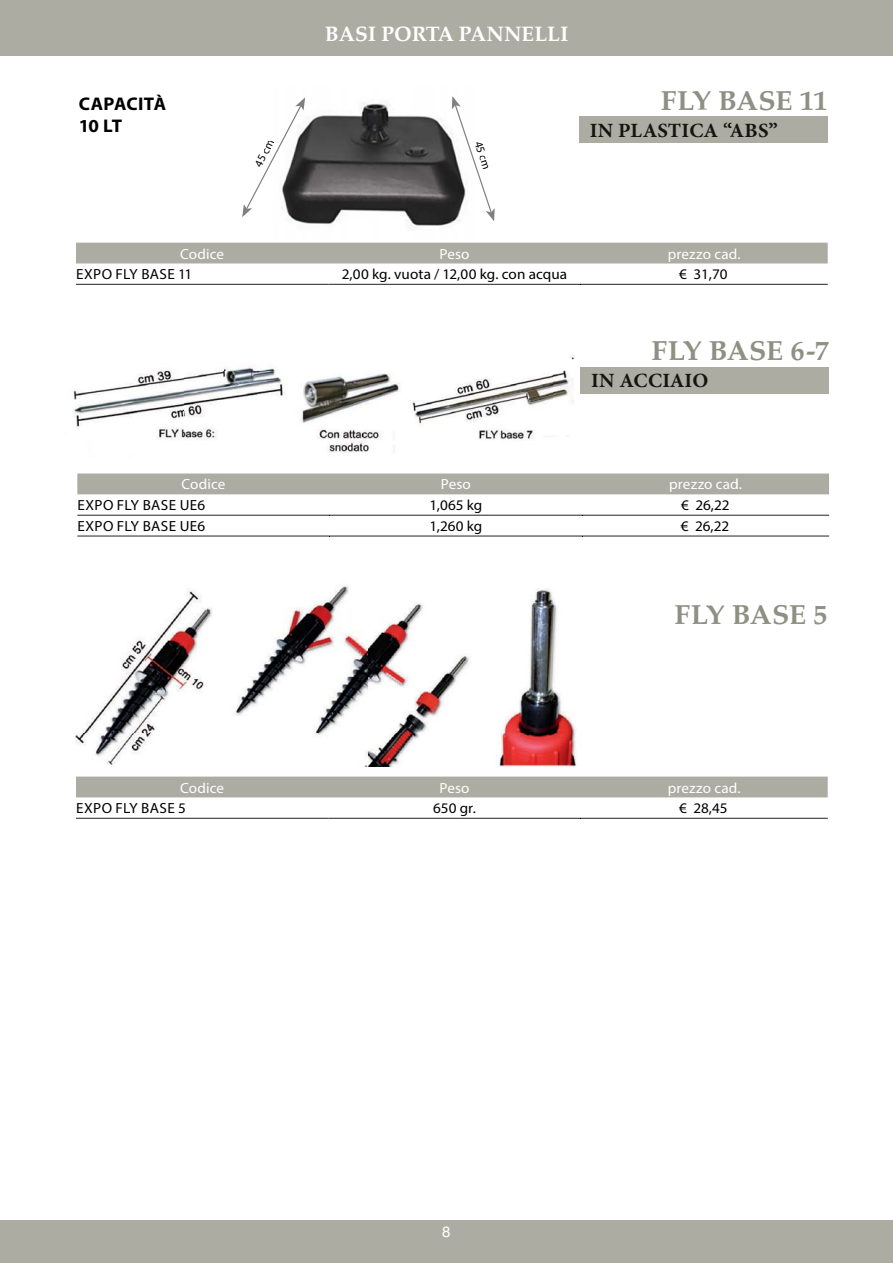
<style>
.page{position:relative;width:893px;height:1263px;background:#fff}
.page>*{position:absolute;margin:0;border:0;box-sizing:border-box;transform-origin:0 0}
.t1{font:27.6px "Palatino Bold+T42";letter-spacing:-.015em;color:#8f9084}
.t2{font:700 21px "Palatino";color:#fff}
.t3{font:700 20.25px "Minion Pro";letter-spacing:.01em;color:#161411}
.t4{font:700 18.3px/22px "Myriad Pro";letter-spacing:-.005em;color:#000}
.t5{font:15px "Helvetica";color:#fff}
.t6{font:14.7px/21px "Myriad Pro";letter-spacing:.01em;color:#000}
.t7{font:14.7px "Myriad Pro";letter-spacing:.005em;color:#fff}
.t8{font:11.7px "Myriad Pro";color:#000}
</style>
<div class="page">
<div style="left:0;top:0;width:893px;height:55px;background:#acaca2"></div>
<div style="left:0;top:1220px;width:893px;height:43px;background:#acaca2"></div>
<img style="left:289px;top:97px;width:169px;height:129px">
<div style="left:76px;top:243px;width:752px;height:20px;background:#acaca2"></div>
<hr style="left:76px;top:284px;width:252px;height:1px;background:#231f20">
<hr style="left:581px;top:284px;width:247px;height:1px;background:#231f20">
<hr style="left:328px;top:284px;width:253px;height:1px;background:#231f20">
<div style="left:579px;top:117px;width:249px;height:26px;background:#acaca2"></div>
<svg style="left:452px;top:96px;width:43px;height:125px"></svg>
<div style="left:76px;top:776px;width:752px;height:21px;background:#acaca2"></div>
<hr style="left:76px;top:818px;width:252px;height:1px;background:#231f20">
<hr style="left:581px;top:818px;width:247px;height:1px;background:#231f20">
<hr style="left:328px;top:818px;width:253px;height:1px;background:#231f20">
<div style="left:77px;top:473px;width:752px;height:21px;background:#acaca2"></div>
<hr style="left:77px;top:515px;width:253px;height:1px;background:#231f20">
<hr style="left:77px;top:536px;width:253px;height:1px;background:#231f20">
<hr style="left:582px;top:515px;width:247px;height:1px;background:#231f20">
<hr style="left:582px;top:536px;width:247px;height:1px;background:#231f20">
<hr style="left:330px;top:515px;width:252px;height:1px;background:#231f20">
<hr style="left:330px;top:536px;width:252px;height:1px;background:#231f20">
<div style="left:580px;top:367px;width:249px;height:26px;background:#acaca2"></div>
<img style="left:73px;top:357px;width:501px;height:95px">
<img style="left:76px;top:585px;width:501px;height:182px">
<svg style="left:242px;top:97px;width:63px;height:120px"></svg>
<p class="t4" style="left:79px;top:93px;width:89px">CAPACITÀ<br>10 LT</p>
<h2 class="t2" style="left:325px;top:21px;width:245px">BASI PORTA PANNELLI</h2>
<p class="t8" style="left:482px;top:140px;width:30px;rotate:71deg">45 cm</p>
<h1 class="t1" style="left:661px;top:91px;width:169px">FLY BASE 11</h1>
<h3 class="t3" style="left:590px;top:118px;width:189px">IN PLASTICA “ABS”</h3>
<p class="t7" style="left:180px;top:248px;width:45px">Codice</p>
<p class="t6" style="left:76px;top:265px;width:118px">EXPO FLY BASE 11</p>
<p class="t6" style="left:342px;top:265px;width:227px">2,00 kg. vuota / 12,00 kg. con acqua</p>
<p class="t7" style="left:439px;top:248px;width:32px">Peso</p>
<p class="t7" style="left:668px;top:248px;width:75px">prezzo cad.</p>
<p class="t6" style="left:679px;top:265px;width:50px">€ 31,70</p>
<h1 class="t1" style="left:651px;top:341px;width:179px">FLY BASE 6-7</h1>
<p class="t7" style="left:182px;top:479px;width:45px">Codice</p>
<p class="t7" style="left:441px;top:479px;width:32px">Peso</p>
<p class="t6" style="left:429px;top:496px;width:54px">1,065 kg<br>1,260 kg</p>
<p class="t6" style="left:77px;top:496px;width:129px">EXPO FLY BASE UE6<br>EXPO FLY BASE UE6</p>
<h3 class="t3" style="left:591px;top:369px;width:119px">IN ACCIAIO</h3>
<p class="t7" style="left:669px;top:479px;width:75px">prezzo cad.</p>
<p class="t6" style="left:681px;top:496px;width:50px">€ 26,22 € 26,22</p>
<h1 class="t1" style="left:674px;top:605px;width:155px">FLY BASE 5</h1>
<p class="t7" style="left:180px;top:782px;width:45px">Codice</p>
<p class="t6" style="left:76px;top:799px;width:111px">EXPO FLY BASE 5</p>
<p class="t7" style="left:668px;top:782px;width:75px">prezzo cad.</p>
<p class="t7" style="left:439px;top:782px;width:32px">Peso</p>
<p class="t6" style="left:433px;top:799px;width:44px">650 gr.</p>
<p class="t6" style="left:679px;top:799px;width:50px">€ 28,45</p>
<p class="t5" style="left:442px;top:1222px;width:10px">8</p>
</div>
